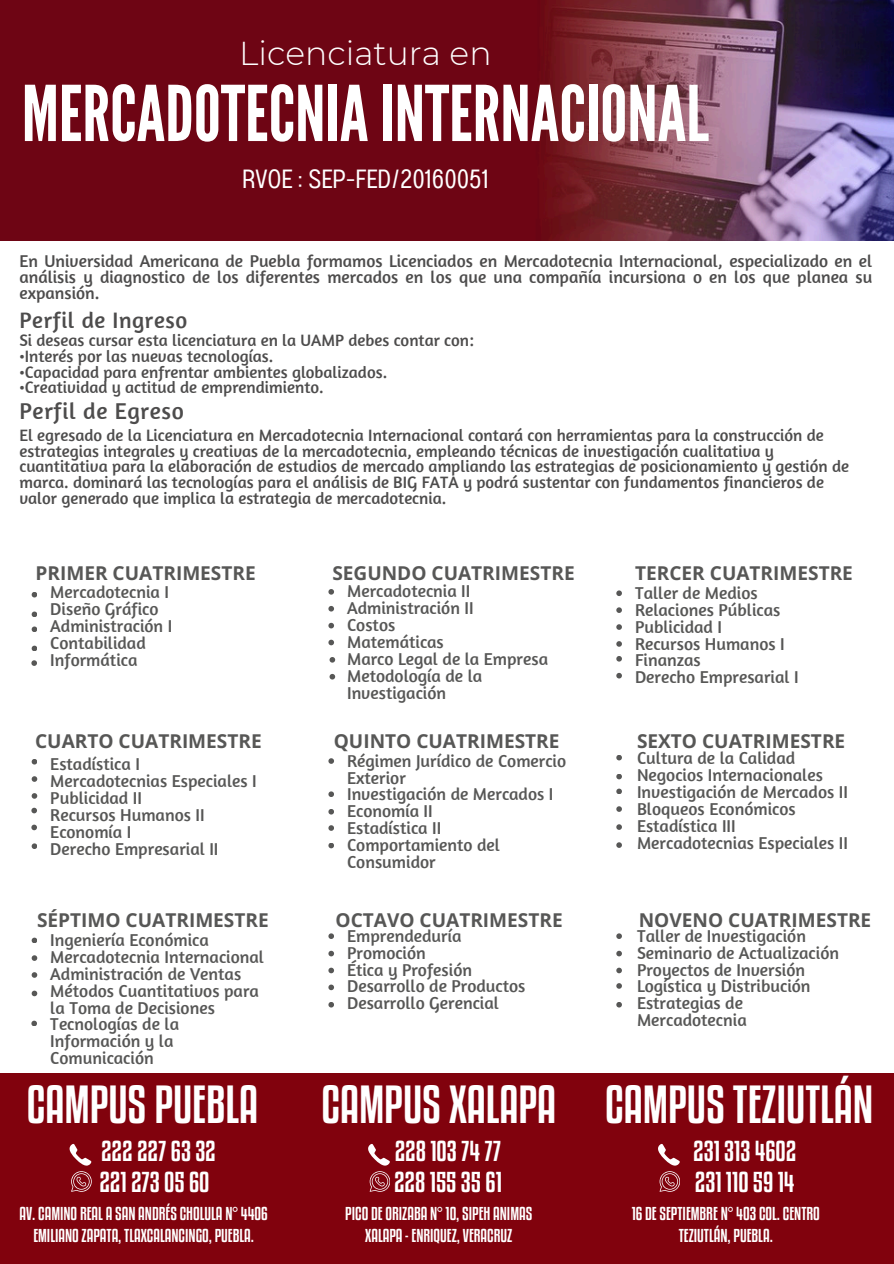
<style>
.page{position:relative;width:894px;height:1264px;background:#fff}
.page>*{position:absolute;margin:0;border:0;box-sizing:border-box;transform-origin:0 0}
.t1{font:76.65px "League Gothic";color:#fff}
.t2{font:47.55px "Kenyan Coffee Rg";color:#fff}
.t3{font:300 33px "Montserrat";color:#fff}
.t4{font:26.25px "Anantason Wd 50";color:#fff}
.t5{font:25.5px "Kenyan Coffee Rg";color:#fff}
.t6{font:23.4px "Amaranth";letter-spacing:.025em;color:#4d4c4c}
.t7{font:22.8px "Amaranth";letter-spacing:.025em;color:#4d4c4c}
.t8{font:700 19.05px "Open Sans";color:#575756}
.t9{font:17.55px/16.8px "Amaranth";color:#575756}
.t10{font:17.4px/15.8px "Amaranth";color:#4d4c4c;text-align:justify}
.t11{font:16.8px/15.8px "Amaranth";color:#4d4c4c}
.t12{font:16.5px "Kenyan Coffee Rg";color:#fff}
</style>
<div class="page">
<img style="left:0;top:0;width:893px;height:241px">
<svg style="left:32px;top:592px;width:5px;height:5px"></svg>
<svg style="left:32px;top:611px;width:5px;height:6px"></svg>
<svg style="left:32px;top:626px;width:5px;height:6px"></svg>
<svg style="left:32px;top:645px;width:5px;height:6px"></svg>
<svg style="left:32px;top:759px;width:5px;height:5px"></svg>
<svg style="left:32px;top:776px;width:5px;height:5px"></svg>
<svg style="left:32px;top:793px;width:5px;height:5px"></svg>
<svg style="left:32px;top:843px;width:5px;height:6px"></svg>
<svg style="left:32px;top:937px;width:5px;height:6px"></svg>
<svg style="left:32px;top:955px;width:5px;height:5px"></svg>
<svg style="left:32px;top:972px;width:5px;height:5px"></svg>
<svg style="left:32px;top:990px;width:5px;height:6px"></svg>
<svg style="left:328px;top:589px;width:6px;height:5px"></svg>
<svg style="left:328px;top:606px;width:6px;height:5px"></svg>
<svg style="left:328px;top:623px;width:6px;height:5px"></svg>
<svg style="left:328px;top:639px;width:6px;height:6px"></svg>
<svg style="left:328px;top:758px;width:6px;height:5px"></svg>
<svg style="left:328px;top:809px;width:6px;height:5px"></svg>
<svg style="left:328px;top:843px;width:6px;height:5px"></svg>
<svg style="left:328px;top:933px;width:6px;height:6px"></svg>
<svg style="left:328px;top:950px;width:6px;height:6px"></svg>
<svg style="left:328px;top:967px;width:6px;height:6px"></svg>
<svg style="left:328px;top:984px;width:6px;height:6px"></svg>
<svg style="left:328px;top:1002px;width:6px;height:5px"></svg>
<svg style="left:616px;top:590px;width:5px;height:6px"></svg>
<svg style="left:616px;top:607px;width:5px;height:6px"></svg>
<svg style="left:616px;top:624px;width:5px;height:6px"></svg>
<svg style="left:616px;top:641px;width:5px;height:5px"></svg>
<svg style="left:616px;top:755px;width:5px;height:5px"></svg>
<svg style="left:616px;top:774px;width:5px;height:5px"></svg>
<svg style="left:616px;top:788px;width:5px;height:6px"></svg>
<svg style="left:616px;top:806px;width:5px;height:5px"></svg>
<svg style="left:616px;top:824px;width:5px;height:5px"></svg>
<svg style="left:616px;top:933px;width:5px;height:6px"></svg>
<svg style="left:616px;top:950px;width:5px;height:6px"></svg>
<svg style="left:616px;top:967px;width:5px;height:6px"></svg>
<svg style="left:616px;top:983px;width:5px;height:5px"></svg>
<svg style="left:31px;top:660px;width:6px;height:6px"></svg>
<svg style="left:329px;top:657px;width:6px;height:5px"></svg>
<svg style="left:329px;top:674px;width:6px;height:5px"></svg>
<svg style="left:616px;top:656px;width:5px;height:5px"></svg>
<svg style="left:616px;top:673px;width:5px;height:5px"></svg>
<svg style="left:31px;top:807px;width:6px;height:6px"></svg>
<svg style="left:31px;top:824px;width:6px;height:6px"></svg>
<svg style="left:328px;top:791px;width:6px;height:6px"></svg>
<svg style="left:328px;top:825px;width:6px;height:5px"></svg>
<svg style="left:616px;top:842px;width:5px;height:5px"></svg>
<svg style="left:31px;top:1020px;width:6px;height:6px"></svg>
<svg style="left:616px;top:1002px;width:5px;height:5px"></svg>
<div style="left:0;top:1073px;width:893px;height:190px;background:#81020d"></div>
<svg style="left:69px;top:1143px;width:22px;height:48px"></svg>
<svg style="left:368px;top:1144px;width:22px;height:47px"></svg>
<svg style="left:658px;top:1143px;width:21px;height:48px"></svg>
<p class="t3" style="left:239px;top:33px;width:254px">Licenciatura en</p>
<p class="t1" style="left:22px;top:69px;width:688px">MERCADOTECNIAINTERNACIONAL</p>
<p class="t4" style="left:242px;top:164px;width:248px">RVOE : SEP-FED/20160051</p>
<p class="t10" style="left:19px;top:253px;width:854px">En Universidad Americana de Puebla formamos Licenciados en Mercadotecnia Internacional, especializado en el análisis y diagnostico de los diferentes mercados en los que una compañía incursiona o en los que planea su expansión.</p>
<h3 class="t7" style="left:19px;top:305px;width:169px">Perfil de Ingreso</h3>
<h1 class="t11" style="left:19px;top:332px;width:456px">Si deseas cursar esta licenciatura en la UAMP debes contar con:</h1>
<p class="t11" style="left:19px;top:348px;width:255px">•Interés por las nuevas tecnologías.</p>
<h5 class="t11" style="left:19px;top:363px;width:369px">•Capacidad para enfrentar ambientes globalizados.</h5>
<p class="t11" style="left:19px;top:379px;width:306px">•Creatividad y actitud de emprendimiento.</p>
<p class="t6" style="left:19px;top:396px;width:166px">Perfil de Egreso</p>
<p class="t11" style="left:19px;top:426px;width:831px">El egresado de la Licenciatura en Mercadotecnia Internacional contará con herramientas para la construcción de estrategias integrales y creativas de la mercadotecnia, empleando técnicas de investigación cualitativa y cuantitativa para la elaboración de estudios de mercado ampliando las estrategias de posicionamiento y gestión de marca. dominará las tecnologías para el análisis de BIG FATA y podrá sustentar con fundamentos financieros de valor generado que implica la estrategia de mercadotecnia.</p>
<p class="t8" style="left:36px;top:559px;width:222px">PRIMER CUATRIMESTRE</p>
<p class="t9" style="left:50px;top:583px;width:120px">Mercadotecnia I</p>
<p class="t9" style="left:50px;top:600px;width:110px">Diseño Gráfico</p>
<p class="t9" style="left:50px;top:617px;width:123px">Administración I</p>
<p class="t9" style="left:50px;top:634px;width:97px">Contabilidad</p>
<h6 class="t9" style="left:50px;top:651px;width:89px">Informática</h6>
<p class="t8" style="left:35px;top:727px;width:228px">CUARTO CUATRIMESTRE</p>
<p class="t9" style="left:50px;top:755px;width:91px">Estadística I</p>
<p class="t9" style="left:50px;top:772px;width:208px">Mercadotecnias Especiales I</p>
<p class="t9" style="left:50px;top:789px;width:93px">Publicidad II</p>
<p class="t9" style="left:50px;top:806px;width:156px">Recursos Humanos II</p>
<p class="t9" style="left:50px;top:822px;width:83px">Economía I</p>
<h6 class="t9" style="left:50px;top:839px;width:170px">Derecho Empresarial II</h6>
<h6 class="t8" style="left:37px;top:906px;width:233px">SÉPTIMO CUATRIMESTRE</h6>
<p class="t9" style="left:50px;top:931px;width:160px">Ingeniería Económica</p>
<p class="t9" style="left:50px;top:948px;width:215px">Mercadotecnia Internacional</p>
<p class="t9" style="left:50px;top:964px;width:192px">Administración de Ventas</p>
<p class="t9" style="left:50px;top:981px;width:210px">Métodos Cuantitativos para la Toma de Decisiones</p>
<p class="t9" style="left:50px;top:1015px;width:130px">Tecnologías de la<br>Información y la<br>Comunicación</p>
<h2 class="t2" style="left:27px;top:1075px;width:233px">CAMPUS PUEBLA</h2>
<h4 class="t5" style="left:101px;top:1135px;width:116px">222 227 63 32</h4>
<p class="t5" style="left:99px;top:1166px;width:111px">221 273 05 60</p>
<p class="t12" style="left:20px;top:1203px;width:250px">AV. CAMINO REAL A SAN ANDRÉS CHOLULA N° 4406</p>
<h4 class="t12" style="left:33px;top:1225px;width:222px">EMILIANO ZAPATA, TLAXCALANCINGO, PUEBLA.</h4>
<p class="t8" style="left:332px;top:559px;width:244px">SEGUNDO CUATRIMESTRE</p>
<p class="t9" style="left:347px;top:582px;width:125px">Mercadotecnia II</p>
<p class="t9" style="left:347px;top:599px;width:128px">Administración II</p>
<p class="t9" style="left:347px;top:616px;width:50px">Costos</p>
<p class="t9" style="left:347px;top:633px;width:98px">Matemáticas</p>
<h6 class="t9" style="left:347px;top:650px;width:202px">Marco Legal de la Empresa</h6>
<p class="t9" style="left:347px;top:667px;width:137px">Metodología de la<br>Investigación</p>
<p class="t8" style="left:334px;top:727px;width:227px">QUINTO CUATRIMESTRE</p>
<p class="t9" style="left:347px;top:751px;width:220px">Régimen Jurídico de Comercio<br>Exterior</p>
<p class="t9" style="left:347px;top:785px;width:208px">Investigación de Mercados I</p>
<p class="t9" style="left:347px;top:802px;width:87px">Economía II</p>
<h6 class="t9" style="left:347px;top:819px;width:96px">Estadística II</h6>
<p class="t9" style="left:347px;top:836px;width:154px">Comportamiento del<br>Consumidor</p>
<p class="t8" style="left:335px;top:906px;width:229px">OCTAVO CUATRIMESTRE</p>
<p class="t9" style="left:347px;top:926px;width:116px">Emprendeduría</p>
<h6 class="t9" style="left:347px;top:943px;width:80px">Promoción</h6>
<p class="t9" style="left:347px;top:960px;width:126px">Ética y Profesión</p>
<p class="t9" style="left:347px;top:977px;width:180px">Desarrollo de Productos</p>
<p class="t9" style="left:347px;top:994px;width:153px">Desarrollo Gerencial</p>
<p class="t2" style="left:321px;top:1075px;width:236px">CAMPUS XALAPA</p>
<p class="t5" style="left:394px;top:1135px;width:108px">228 103 74 77</p>
<p class="t5" style="left:394px;top:1166px;width:109px">228 155 35 61</p>
<h2 class="t12" style="left:345px;top:1203px;width:188px">PICO DE ORIZABA N° 10, SIPEH ANIMAS</h2>
<p class="t12" style="left:365px;top:1225px;width:149px">XALAPA - ENRIQUEZ, VERACRUZ</p>
<p class="t8" style="left:635px;top:559px;width:219px">TERCER CUATRIMESTRE</p>
<p class="t9" style="left:634px;top:584px;width:124px">Taller de Medios</p>
<p class="t9" style="left:634px;top:601px;width:147px">Relaciones Públicas</p>
<p class="t9" style="left:634px;top:617px;width:89px">Publicidad I</p>
<p class="t9" style="left:634px;top:634px;width:151px">Recursos Humanos I</p>
<p class="t9" style="left:634px;top:651px;width:67px">Finanzas</p>
<h6 class="t9" style="left:634px;top:668px;width:165px">Derecho Empresarial I</h6>
<p class="t8" style="left:637px;top:727px;width:210px">SEXTO CUATRIMESTRE</p>
<p class="t9" style="left:637px;top:749px;width:160px">Cultura de la Calidad</p>
<p class="t9" style="left:637px;top:766px;width:187px">Negocios Internacionales</p>
<p class="t9" style="left:637px;top:783px;width:212px">Investigación de Mercados II</p>
<p class="t9" style="left:637px;top:800px;width:160px">Bloqueos Económicos</p>
<p class="t9" style="left:637px;top:817px;width:100px">Estadística III</p>
<h6 class="t9" style="left:637px;top:834px;width:212px">Mercadotecnias Especiales II</h6>
<h6 class="t8" style="left:638px;top:906px;width:234px">NOVENO CUATRIMESTRE</h6>
<p class="t9" style="left:637px;top:926px;width:170px">Taller de Investigación</p>
<p class="t9" style="left:637px;top:943px;width:203px">Seminario de Actualización</p>
<p class="t9" style="left:637px;top:960px;width:170px">Proyectos de Inversión</p>
<p class="t9" style="left:637px;top:977px;width:175px">Logística y Distribución</p>
<p class="t9" style="left:637px;top:994px;width:111px">Estrategias de<br>Mercadotecnia</p>
<h4 class="t2" style="left:605px;top:1075px;width:269px">CAMPUS TEZIUTLÁN</h4>
<h2 class="t5" style="left:693px;top:1135px;width:105px">231 313 4602</h2>
<h4 class="t5" style="left:694px;top:1166px;width:101px">231 110 59 14</h4>
<p class="t12" style="left:631px;top:1203px;width:189px">16 DE SEPTIEMBRE N° 403 COL. CENTRO</p>
<p class="t12" style="left:678px;top:1225px;width:96px">TEZIUTLÁN, PUEBLA.</p>
</div>
